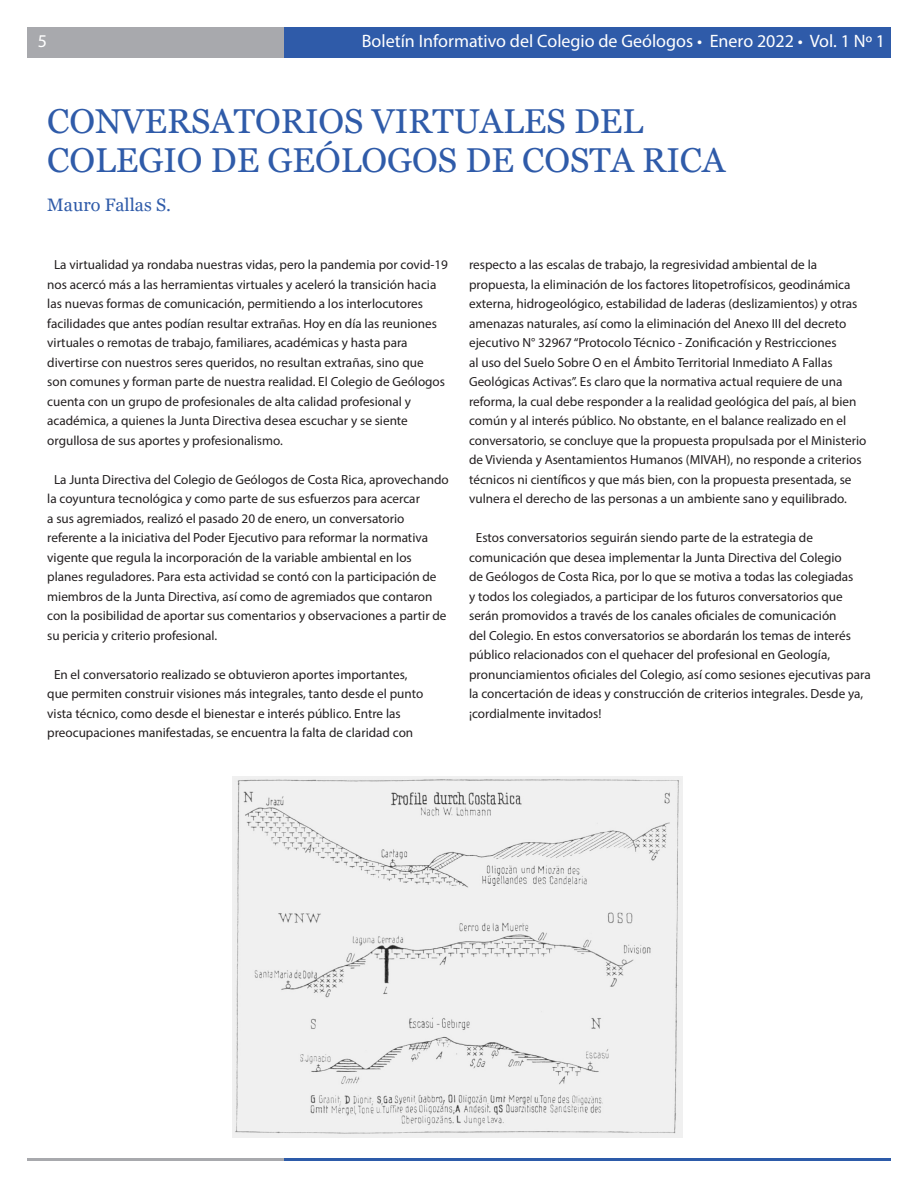
<style>
.page{position:relative;width:918px;height:1188px;background:#fff}
.page>*{position:absolute;margin:0;border:0;box-sizing:border-box;transform-origin:0 0}
.Title_Medium{font:34.5px/39px "Georgia";color:#2f5ba9}
.t1{font:18px "Myriad Pro";color:#fff}
.Subheading{font:18px "Georgia";color:#2f5ba9}
.Normal_body_text{font:13.2px/19.5px "Myriad Pro";color:#231f20}
</style>
<div class="page">
<div style="left:284px;top:27px;width:607px;height:30px;background:#2f5ba9"></div>
<div style="left:27px;top:27px;width:257px;height:30px;background:#a8a9ad"></div>
<hr style="left:284px;top:1158px;width:607px;height:3px;background:#2d5ba9">
<hr style="left:27px;top:1158px;width:257px;height:3px;background:#a8a9ad">
<img style="left:232px;top:776px;width:451px;height:361px">
<h2 class="t1" style="left:38px;top:30px;width:11px">5</h2>
<h2 class="t1" style="left:362px;top:30px;width:525px">Boletín Informativo del Colegio de Geólogos • Enero 2022 • Vol. 1 Nº 1</h2>
<p class="Title_Medium" style="left:47px;top:102px;width:680px">CONVERSATORIOS VIRTUALES DEL<br>COLEGIO DE GEÓLOGOS DE COSTA RICA</p>
<p class="Subheading" style="left:47px;top:194px;width:125px">Mauro Fallas S.</p>
<p class="Normal_body_text" style="left:47px;top:255px;width:402px;text-indent:7px">La virtualidad ya rondaba nuestras vidas, pero la pandemia por covid-19 nos acercó más a las herramientas virtuales y aceleró la transición hacia las nuevas formas de comunicación, permitiendo a los interlocutores facilidades que antes podían resultar extrañas. Hoy en día las reuniones virtuales o remotas de trabajo, familiares, académicas y hasta para divertirse con nuestros seres queridos, no resultan extrañas, sino que<br>son comunes y forman parte de nuestra realidad. El Colegio de Geólogos cuenta con un grupo de profesionales de alta calidad profesional y académica, a quienes la Junta Directiva desea escuchar y se siente orgullosa de sus aportes y profesionalismo.</p>
<p class="Normal_body_text" style="left:47px;top:469px;width:403px;text-indent:7px">La Junta Directiva del Colegio de Geólogos de Costa Rica, aprovechando la coyuntura tecnológica y como parte de sus esfuerzos para acercar<br>a sus agremiados, realizó el pasado 20 de enero, un conversatorio referente a la iniciativa del Poder Ejecutivo para reformar la normativa vigente que regula la incorporación de la variable ambiental en los planes reguladores. Para esta actividad se contó con la participación de miembros de la Junta Directiva, así como de agremiados que contaron con la posibilidad de aportar sus comentarios y observaciones a partir de su pericia y criterio profesional.</p>
<p class="Normal_body_text" style="left:47px;top:664px;width:378px;text-indent:7px">En el conversatorio realizado se obtuvieron aportes importantes, que permiten construir visiones más integrales, tanto desde el punto vista técnico, como desde el bienestar e interés público. Entre las preocupaciones manifestadas, se encuentra la falta de claridad con</p>
<p class="Normal_body_text" style="left:469px;top:255px;width:399px">respecto a las escalas de trabajo, la regresividad ambiental de la propuesta, la eliminación de los factores litopetrofísicos, geodinámica externa, hidrogeológico, estabilidad de laderas (deslizamientos) y otras amenazas naturales, así como la eliminación del Anexo III del decreto ejecutivo N° 32967 “Protocolo Técnico - Zonificación y Restricciones<br>al uso del Suelo Sobre O en el Ámbito Territorial Inmediato A Fallas Geológicas Activas”. Es claro que la normativa actual requiere de una reforma, la cual debe responder a la realidad geológica del país, al bien común y al interés público. No obstante, en el balance realizado en el conversatorio, se concluye que la propuesta propulsada por el Ministerio de Vivienda y Asentamientos Humanos (MIVAH), no responde a criterios técnicos ni científicos y que más bien, con la propuesta presentada, se vulnera el derecho de las personas a un ambiente sano y equilibrado.</p>
<p class="Normal_body_text" style="left:469px;top:528px;width:403px;text-indent:7px">Estos conversatorios seguirán siendo parte de la estrategia de comunicación que desea implementar la Junta Directiva del Colegio<br>de Geólogos de Costa Rica, por lo que se motiva a todas las colegiadas<br>y todos los colegiados, a participar de los futuros conversatorios que serán promovidos a través de los canales oficiales de comunicación<br>del Colegio. En estos conversatorios se abordarán los temas de interés público relacionados con el quehacer del profesional en Geología, pronunciamientos oficiales del Colegio, así como sesiones ejecutivas para la concertación de ideas y construcción de criterios integrales. Desde ya, ¡cordialmente invitados!</p>
</div>
